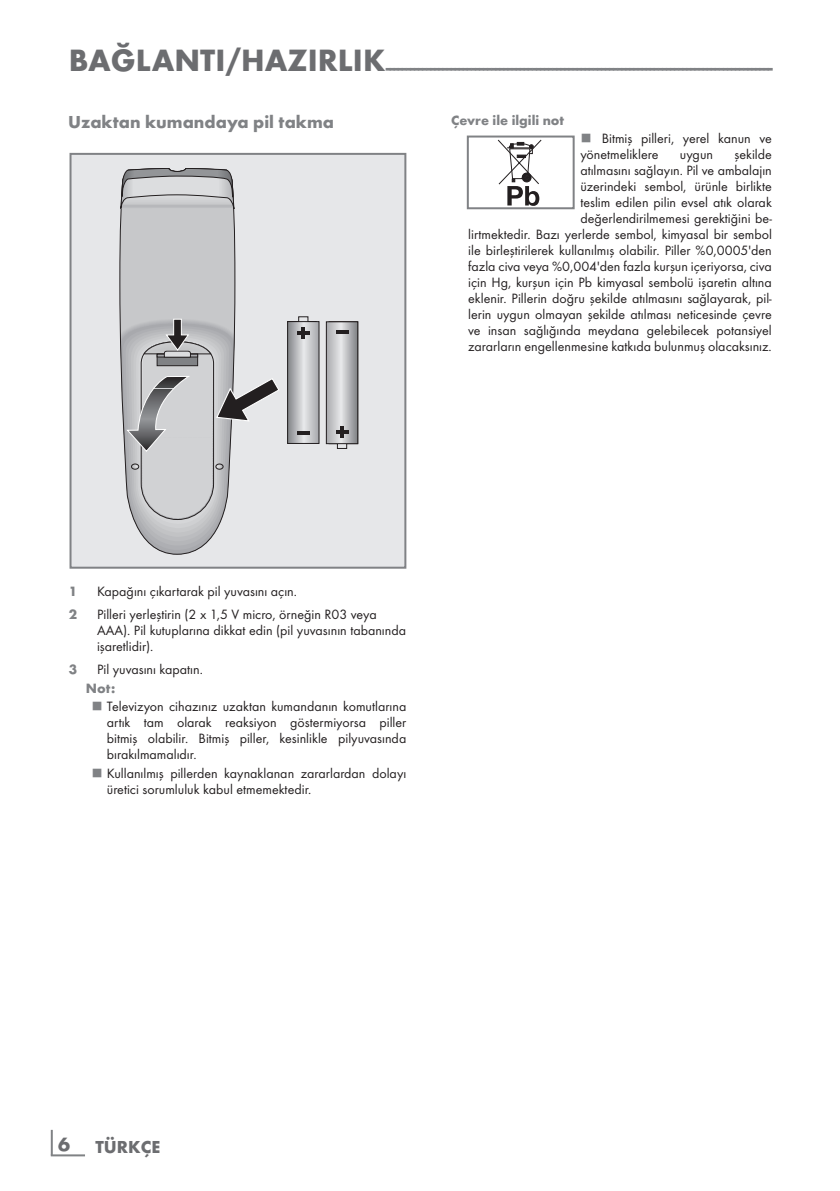
<style>
.page{position:relative;width:840px;height:1191px;background:#fff}
.page>*{position:absolute;margin:0;border:0;box-sizing:border-box;transform-origin:0 0}
.t1{font:700 20px "Futura TOT";color:#808285}
.t2{font:700 20px "Futura TOT";color:#6c6d70}
.t3{font:700 18px "Futura TOT";color:#808285}
.t4{font:700 18px "Futura TOT";color:#6c6d70}
.t5{font:14px/16px "Futura TOT Boo";color:#231f20}
.t6{font:700 14px "Futura TOT";color:#808285}
.s1{font-family:"Grund Son Se";font-size:8px;color:#808285}
</style>
<div class="page">
<hr style="left:51px;top:1129px;width:2px;height:26px;background:#808285">
<hr style="left:51px;top:1154px;width:34px;height:2px;background:#808285">
<div style="left:70px;top:154px;width:335px;height:413px;background:#e6e7e9"></div>
<div style="left:120px;top:203px;width:115px;height:115px;background:#c7c8ca"></div>
<svg style="left:120px;top:168px;width:114px;height:41px"></svg>
<svg style="left:287px;top:316px;width:30px;height:128px"></svg>
<div style="left:326px;top:321px;width:32px;height:123px;border:1px solid #231f20"></div>
<svg style="left:328px;top:321px;width:30px;height:128px"></svg>
<svg style="left:120px;top:318px;width:159px;height:236px"></svg>
<div style="left:69px;top:153px;width:337px;height:415px;border:2px solid #808285"></div>
<svg style="left:497px;top:139px;width:45px;height:67px"></svg>
<div style="left:466px;top:135px;width:108px;height:74px;border:2px solid #808285"></div>
<h1 class="t1" style="left:69px;top:55px;width:705px"><sup>BAĞLANTI/HAZIRLIK</sup>-----------------------------------------------------------------------------------------------</h1>
<p class="t3" style="left:68px;top:111px;width:267px">Uzaktan kumandaya pil takma</p>
<p class="t6" style="left:451px;top:111px;width:114px">Çevre ile ilgili not</p>
<p class="t5" style="left:580px;top:131px;width:193px"><span class="s1">7</span> Bitmiş pilleri, yerel kanun ve yönetmeliklere</p>
<p class="t5" style="left:468px;top:147px;width:305px;text-align:right">şekilde<br>atılmasını sağlayın. Pil ve ambalajın<br>üzerindeki sembol, ürünle birlikte<br>teslim edilen pilin evsel atık olarak değerlendirilmemesi gerektiğini be-<br>lirtmektedir. Bazı yerlerde sembol, kimyasal bir sembol ile birleştirilerek kullanılmış olabilir. Piller %0,0005'den fazla civa veya %0,004'den fazla kurşun içeriyorsa, civa için Hg, kurşun için Pb kimyasal sembolü işaretin altına eklenir. Pillerin doğru şekilde atılmasını sağlayarak, pil&shy;lerin uygun olmayan şekilde atılması neticesinde çevre ve insan sağlığında meydana gelebilecek potansiyel zararların engellenmesine katkıda bulunmuş olacaksınız.</p>
<p class="t5" style="left:679px;top:147px;width:35px">uygun</p>
<p class="t6" style="left:69px;top:583px;width:10px">1</p>
<p class="t5" style="left:97px;top:583px;width:201px">Kapağını çıkartarak pil yuvasını açın.</p>
<p class="t6" style="left:69px;top:605px;width:10px">2</p>
<p class="t5" style="left:97px;top:606px;width:310px">Pilleri yerleştirin (2 x 1,5 V micro, örneğin R03 veya<br>AAA). Pil kutuplarına dikkat edin (pil yuvasının tabanında işaretlidir).</p>
<p class="t6" style="left:69px;top:660px;width:10px">3</p>
<p class="t5" style="left:97px;top:661px;width:107px">Pil yuvasını kapatın.</p>
<p class="t6" style="left:86px;top:679px;width:31px">Not:</p>
<p class="t5" style="left:107px;top:698px;width:301px;text-align:justify;text-indent:-15px"><span class="s1">7</span> Televizyon cihazınız uzaktan kumandanın komutlarına artık tam olarak reaksiyon göstermiyorsa piller bitmiş olabilir. Bitmiş piller, kesinlikle pilyuvasında bırakılmamalıdır.</p>
<p class="t5" style="left:107px;top:765px;width:301px;text-indent:-15px"><span class="s1">7</span> Kullanılmış pillerden kaynaklanan zararlardan dolayı üretici sorumluluk kabul etmemektedir.</p>
<h1 class="t2" style="left:58px;top:1132px;width:13px">6</h1>
<p class="t4" style="left:95px;top:1135px;width:66px">TÜRKÇE</p>
</div>
